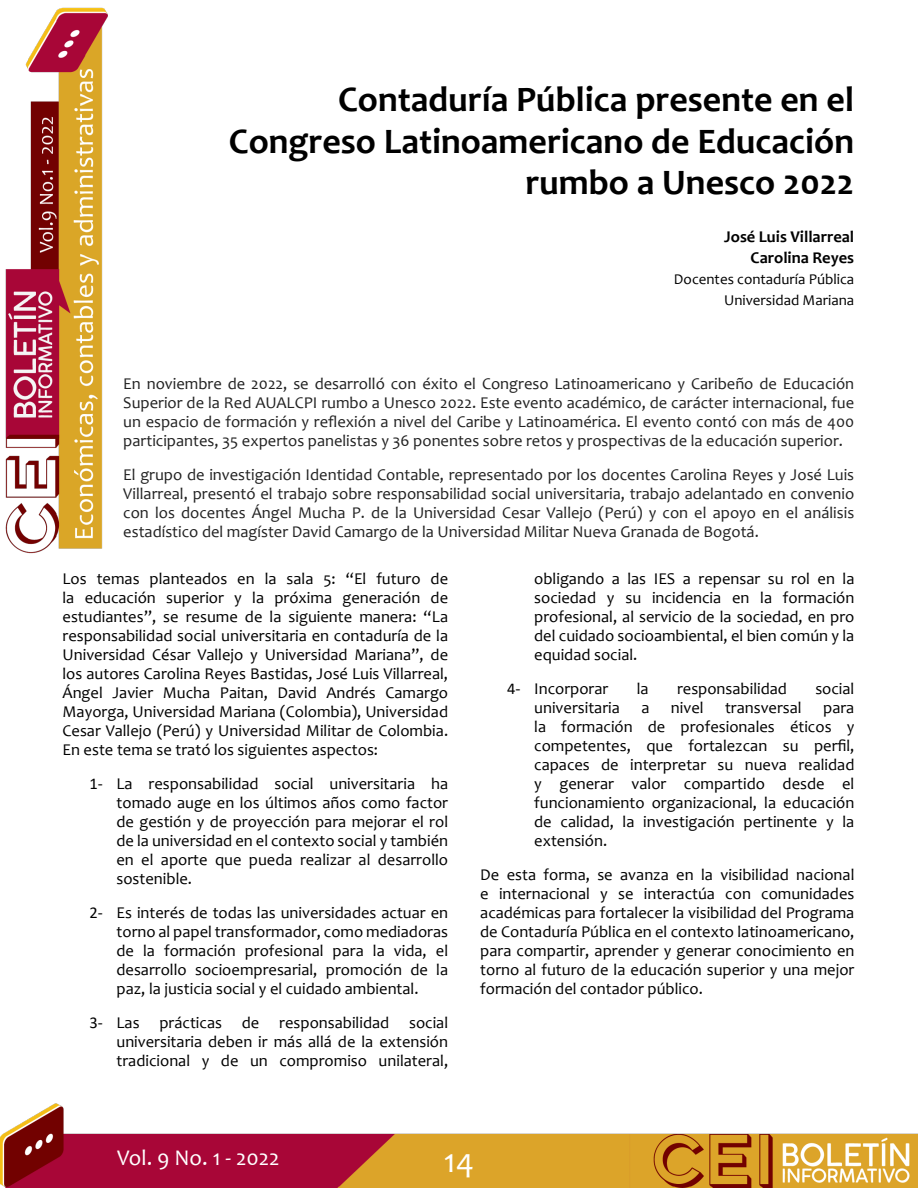
<style>
.page{position:relative;width:918px;height:1188px;background:#fff}
.page>*{position:absolute;margin:0;border:0;box-sizing:border-box;transform-origin:0 0}
.t1{font:700 36px/41.4px "Candara";color:#000;text-align:right}
.t2{font:34.5px "Candara";color:#fff}
.t3{font:22.5px "Candara";color:#fff}
.t4{font:16.5px/18.9px "Candara";color:#000;text-align:justify}
.t5{font:16.5px/19px "Candara";color:#222;text-align:justify}
.t6{font:700 16.5px/21px "Candara";color:#000;text-align:right}
.t7{font:15px/21px "Candara";color:#000;text-align:right}
.s1{font-family:"Calibri"}
</style>
<div class="page">
<img style="left:5px;top:7px;width:103px;height:547px">
<img style="left:0;top:1103px;width:918px;height:85px">
<h1 class="t1" style="left:229px;top:78px;width:627px">Contaduría Pública presente en el<br>Congreso Latinoamericano de Educación rumbo a Unesco 2022</h1>
<p class="t6" style="left:724px;top:226px;width:131px">José Luis Villarreal<br>Carolina Reyes</p>
<p class="t7" style="left:674px;top:268px;width:182px">Docentes contaduría Pública<br>Universidad Mariana</p>
<p class="t5" style="left:123px;top:374px;width:732px">En noviembre de 2022, se desarrolló con éxito el Congreso Latinoamericano y Caribeño de Educación Superior de la Red AUALCPI rumbo a Unesco 2022. Este evento académico, de carácter internacional, fue un espacio de formación y reflexión a nivel del Caribe y Latinoamérica. El evento contó con más de 400 participantes, 35 expertos panelistas y 36 ponentes sobre retos y prospectivas de la educación superior.</p>
<p class="t5" style="left:123px;top:465px;width:732px">El grupo de investigación Identidad Contable, representado por los docentes Carolina Reyes y José Luis Villarreal, presentó el trabajo sobre responsabilidad social universitaria, trabajo adelantado en convenio con los docentes Ángel Mucha P. de la Universidad Cesar Vallejo (Perú) y con el apoyo en el análisis estadístico del magíster David Camargo de la Universidad Militar Nueva Granada de Bogotá.</p>
<p class="t4" style="left:63px;top:569px;width:387px">Los temas planteados en la sala 5: “El futuro de la educación superior y la próxima generación de estudiantes”, se resume de la siguiente manera: “La responsabilidad social universitaria en contaduría de la Universidad César Vallejo y Universidad Mariana”, de los autores Carolina Reyes Bastidas, José Luis Villarreal, Ángel Javier Mucha Paitan, David Andrés Camargo Mayorga, Universidad Mariana (Colombia), Universidad Cesar Vallejo (Perú) y Universidad Militar de Colombia.<br>En este tema se trató los siguientes aspectos:</p>
<p class="t4" style="left:117px;top:774px;width:333px;text-indent:-27px"><span class="s1">1-</span> La responsabilidad social universitaria ha tomado auge en los últimos años como factor de gestión y de proyección para mejorar el rol de la universidad en el contexto social y también en el aporte que pueda realizar al desarrollo sostenible.</p>
<p class="t4" style="left:117px;top:903px;width:333px;text-indent:-27px"><span class="s1">2-</span> Es interés de todas las universidades actuar en torno al papel transformador, como mediadoras de la formación profesional para la vida, el desarrollo socioempresarial, promoción de la paz, la justicia social y el cuidado ambiental.</p>
<p class="t4" style="left:117px;top:1013px;width:333px;text-indent:-27px"><span class="s1">3-</span> Las prácticas de responsabilidad social universitaria deben ir más allá de la extensión tradicional y de un compromiso unilateral,</p>
<p class="t4" style="left:534px;top:569px;width:322px">obligando a las IES a repensar su rol en la sociedad y su incidencia en la formación profesional, al servicio de la sociedad, en pro del cuidado socioambiental, el bien común y la equidad social.</p>
<p class="t4" style="left:507px;top:679px;width:103px"><span class="s1">4-</span> Incorporar</p>
<p class="t4" style="left:637px;top:679px;width:13px">la</p>
<p class="t4" style="left:677px;top:679px;width:111px">responsabilidad</p>
<p class="t4" style="left:815px;top:679px;width:41px">social</p>
<p class="t4" style="left:534px;top:698px;width:87px">universitaria</p>
<p class="t4" style="left:641px;top:698px;width:10px">a</p>
<p class="t4" style="left:671px;top:698px;width:34px">nivel</p>
<p class="t4" style="left:725px;top:698px;width:78px">transversal</p>
<p class="t4" style="left:534px;top:698px;width:322px;text-indent:289px">para la formación de profesionales éticos y competentes, que fortalezcan su perfil, capaces de interpretar su nueva realidad y generar valor compartido desde el funcionamiento organizacional, la educación de calidad, la investigación pertinente y la extensión.</p>
<p class="t4" style="left:480px;top:865px;width:376px">De esta forma, se avanza en la visibilidad nacional e internacional y se interactúa con comunidades académicas para fortalecer la visibilidad del Programa de Contaduría Pública en el contexto latinoamericano, para compartir, aprender y generar conocimiento en torno al futuro de la educación superior y una mejor formación del contador público.</p>
<h3 class="t3" style="left:117px;top:1144px;width:164px">Vol. 9 No. 1 - 2022</h3>
<h2 class="t2" style="left:444px;top:1139px;width:32px">14</h2>
</div>
